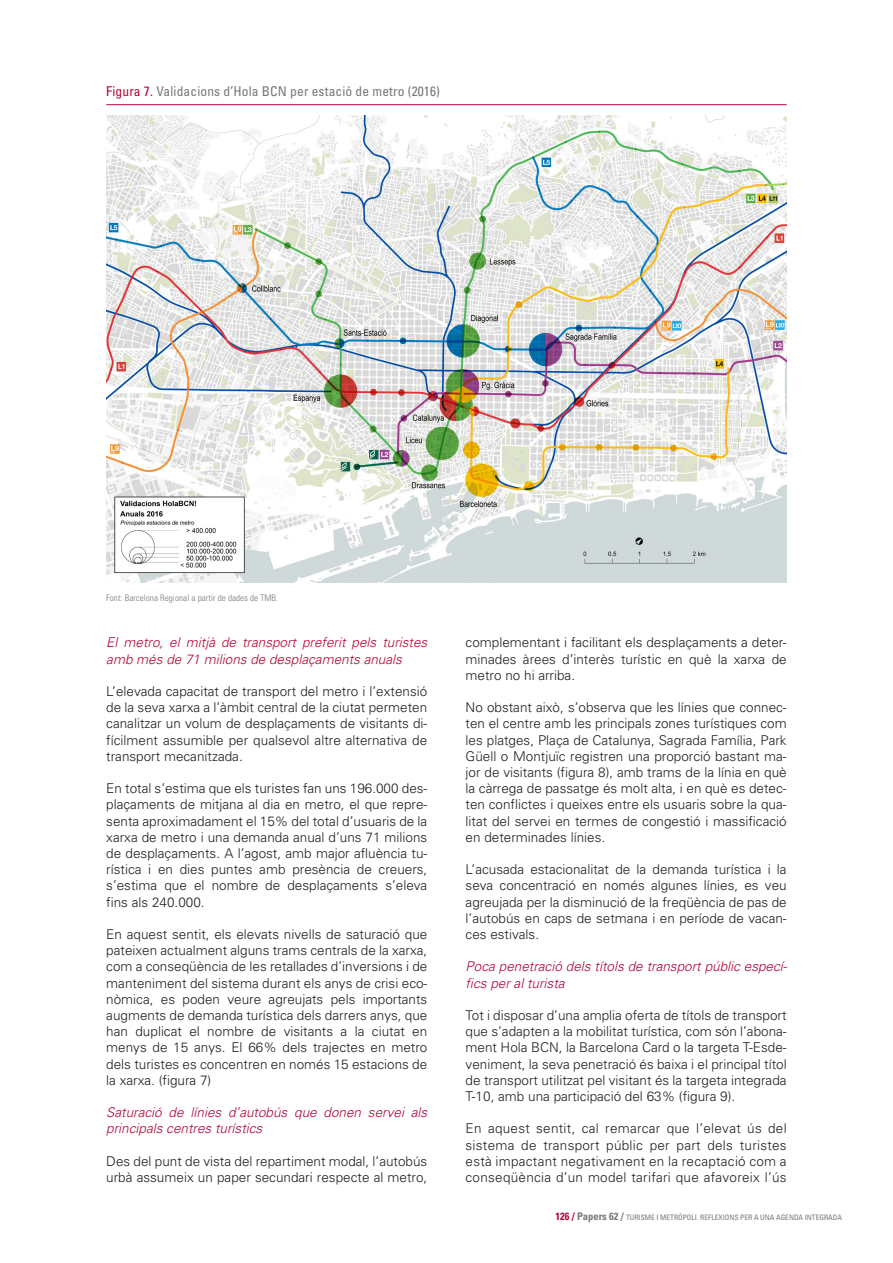
<style>
.page{position:relative;width:893px;height:1263px;background:#fff}
.page>*{position:absolute;margin:0;border:0;box-sizing:border-box;transform-origin:0 0}
._10_TEXTO_GENERAL{font:300 13.5px/16.2px "Univers";color:#231f20;text-align:justify}
._14_LADILLO_03{font:italic 300 13.5px/16.2px "Univers";color:#b50536}
._19a_PIE_DE_FOTO{font:condensed 13.5px "Univers";letter-spacing:.01em;color:#76787b}
._19b_FUENTE_PIE_FOTO{font:300 condensed 9px "Univers";letter-spacing:.01em;color:#76787b}
.t1{font:condensed 7.5px "Univers";color:#76787b}
.s1{color:#b50536}
.s2{font-weight:700;font-size:10.5px;color:#b50536}
.s3{font-weight:700;font-size:10.5px}
</style>
<div class="page">
<hr style="left:106px;top:104px;width:681px;height:1px;background:#b50536">
<img style="left:106px;top:116px;width:681px;height:466px">
<p class="_19a_PIE_DE_FOTO" style="left:106px;top:82px;width:335px"><span class="s1">Figura 7.</span> Validacions d’Hola BCN per estació de metro (2016)</p>
<p class="_19b_FUENTE_PIE_FOTO" style="left:106px;top:592px;width:173px">Font: Barcelona Regional a partir de dades de TMB.</p>
<p class="_14_LADILLO_03" style="left:106px;top:634px;width:323px">El metro, el mitjà de transport preferit pels turistes amb més de 71 milions de desplaçaments anuals</p>
<p class="_10_TEXTO_GENERAL" style="left:106px;top:683px;width:323px">L’elevada capacitat de transport del metro i l’extensió de la seva xarxa a l’àmbit central de la ciutat permeten canalitzar un volum de desplaçaments de visitants di&shy;fícilment assumible per qualsevol altre alternativa de transport mecanitzada.</p>
<p class="_10_TEXTO_GENERAL" style="left:106px;top:780px;width:323px">En total s’estima que els turistes fan uns 196.000 des&shy;plaçaments de mitjana al dia en metro, el que repre&shy;senta aproximadament el 15% del total d’usuaris de la xarxa de metro i una demanda anual d’uns 71 milions de desplaçaments. A l’agost, amb major afluència tu&shy;rística i en dies puntes amb presència de creuers, s’estima que el nombre de desplaçaments s’eleva fins als 240.000.</p>
<p class="_10_TEXTO_GENERAL" style="left:106px;top:926px;width:323px">En aquest sentit, els elevats nivells de saturació que pateixen actualment alguns trams centrals de la xarxa, com a conseqüència de les retallades d’inversions i de manteniment del sistema durant els anys de crisi eco&shy;nòmica, es poden veure agreujats pels importants augments de demanda turística dels darrers anys, que han duplicat el nombre de visitants a la ciutat en menys de 15 anys. El 66% dels trajectes en metro dels turistes es concentren en només 15 estacions de la xarxa. (figura 7)</p>
<p class="_14_LADILLO_03" style="left:106px;top:1104px;width:323px">Saturació de línies d’autobús que donen servei als principals centres turístics</p>
<p class="_10_TEXTO_GENERAL" style="left:106px;top:1153px;width:323px">Des del punt de vista del repartiment modal, l’autobús urbà assumeix un paper secundari respecte al metro,</p>
<p class="_10_TEXTO_GENERAL" style="left:466px;top:634px;width:323px">complementant i facilitant els desplaçaments a deter&shy;minades àrees d’interès turístic en què la xarxa de metro no hi arriba.</p>
<p class="_10_TEXTO_GENERAL" style="left:466px;top:699px;width:323px">No obstant això, s’observa que les línies que connec&shy;ten el centre amb les principals zones turístiques com les platges, Plaça de Catalunya, Sagrada Família, Park Güell o Montjuïc registren una proporció bastant ma&shy;jor de visitants (figura 8), amb trams de la línia en què la càrrega de passatge és molt alta, i en què es detec&shy;ten conflictes i queixes entre els usuaris sobre la qua&shy;litat del servei en termes de congestió i massificació en determinades línies.</p>
<p class="_10_TEXTO_GENERAL" style="left:466px;top:861px;width:323px">L’acusada estacionalitat de la demanda turística i la seva concentració en només algunes línies, es veu agreujada per la disminució de la freqüència de pas de l’autobús en caps de setmana i en període de vacan&shy;ces estivals.</p>
<p class="_14_LADILLO_03" style="left:466px;top:958px;width:323px">Poca penetració dels títols de transport públic especí&shy;fics per al turista</p>
<p class="_10_TEXTO_GENERAL" style="left:466px;top:1007px;width:323px">Tot i disposar d’una amplia oferta de títols de transport que s’adapten a la mobilitat turística, com són l’abona&shy;ment Hola BCN, la Barcelona Card o la targeta T-Esde&shy;veniment, la seva penetració és baixa i el principal títol de transport utilitzat pel visitant és la targeta integrada T-10, amb una participació del 63% (figura 9).</p>
<p class="_10_TEXTO_GENERAL" style="left:466px;top:1120px;width:323px">En aquest sentit, cal remarcar que l’elevat ús del sistema de transport públic per part dels turistes està impactant negativament en la recaptació com a conseqüència d’un model tarifari que afavoreix l’ús</p>
<p class="t1" style="left:556px;top:1213px;width:288px"><span class="s2">126 /</span> <span class="s3">Papers 62 /</span> TURISME I METRÒPOLI. REFLEXIONS PER A UNA AGENDA INTEGRADA</p>
</div>
